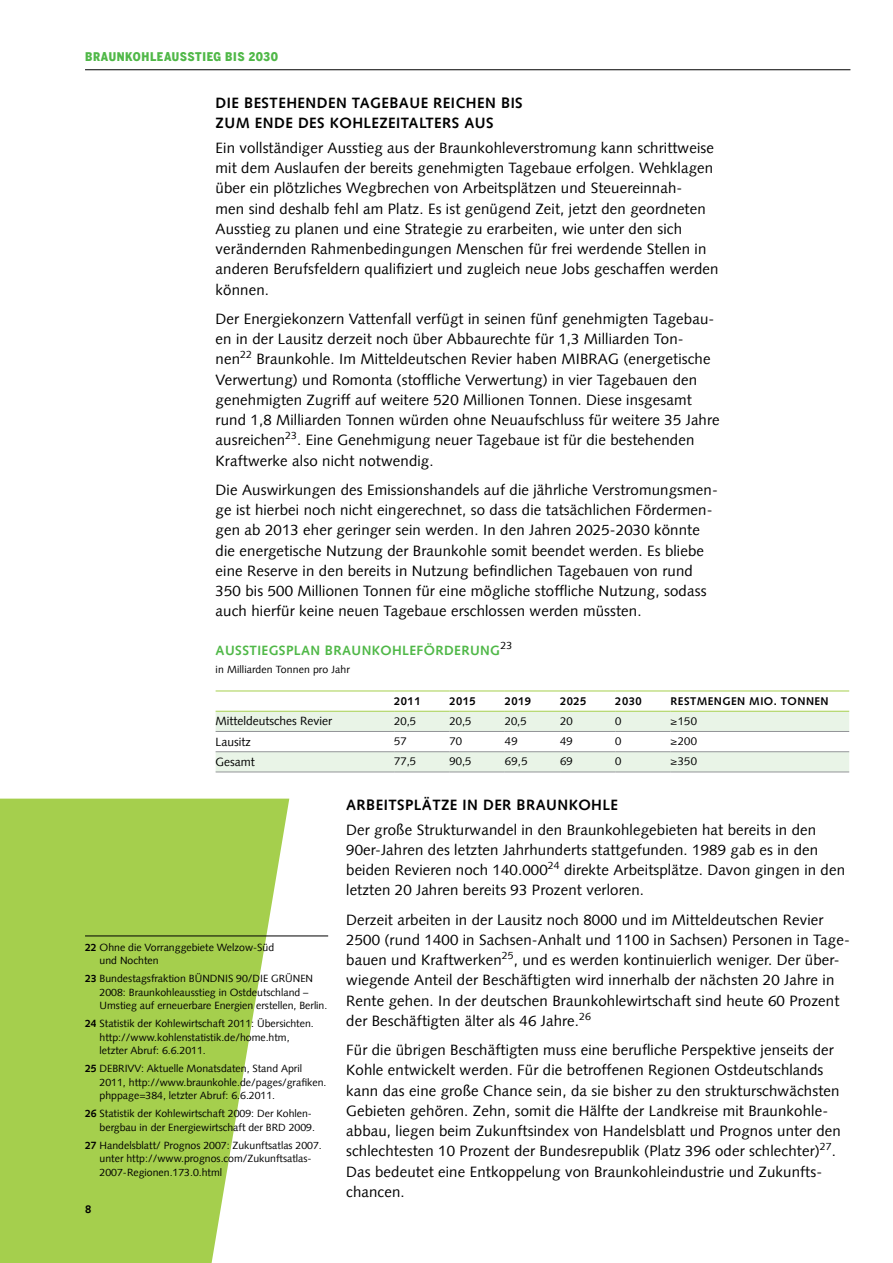
<style>
.page{position:relative;width:893px;height:1263px;background:#fff}
.page>*{position:absolute;margin:0;border:0;box-sizing:border-box;transform-origin:0 0}
.t1{font:15px/20.2px "Syntax Com";letter-spacing:.01em;color:#000}
.t2{font:700 15px/20.2px "Syntax Com";letter-spacing:.03em;color:#000}
.t3{font:700 13.5px "Syntax Com";letter-spacing:.03em;color:#50b848}
.t4{font:12px "Syntax Com";color:#000}
.t5{font:900 12px "Benton Sans Cond";letter-spacing:.05em;color:#50b848}
.t6{font:11.25px "Syntax Com";letter-spacing:.03em;color:#000}
.t7{font:700 11.25px "Syntax Com";letter-spacing:.04em;color:#000}
.t8{font:10.5px/13.5px "Syntax Com";color:#000}
.s1{font-weight:700}
</style>
<div class="page">
<svg style="left:0;top:799px;width:289px;height:464px;fill:#a5cf4d"></svg>
<hr style="left:85px;top:935px;width:243px;height:1px;background:#000">
<svg style="left:216px;top:712px;width:633px;height:60px"></svg>
<hr style="left:216px;top:731px;width:178px;height:1px;background:#939598">
<hr style="left:394px;top:731px;width:55px;height:1px;background:#939598">
<hr style="left:449px;top:731px;width:56px;height:1px;background:#939598">
<hr style="left:505px;top:731px;width:55px;height:1px;background:#939598">
<hr style="left:560px;top:731px;width:55px;height:1px;background:#939598">
<hr style="left:615px;top:731px;width:56px;height:1px;background:#939598">
<hr style="left:671px;top:731px;width:178px;height:1px;background:#939598">
<hr style="left:216px;top:751px;width:178px;height:1px;background:#939598">
<hr style="left:394px;top:751px;width:55px;height:1px;background:#939598">
<hr style="left:449px;top:751px;width:56px;height:1px;background:#939598">
<hr style="left:505px;top:751px;width:55px;height:1px;background:#939598">
<hr style="left:560px;top:751px;width:55px;height:1px;background:#939598">
<hr style="left:615px;top:751px;width:56px;height:1px;background:#939598">
<hr style="left:671px;top:751px;width:178px;height:1px;background:#939598">
<hr style="left:216px;top:691px;width:178px;height:1px;background:#a5cf4d">
<hr style="left:394px;top:691px;width:55px;height:1px;background:#a5cf4d">
<hr style="left:449px;top:691px;width:56px;height:1px;background:#a5cf4d">
<hr style="left:505px;top:691px;width:55px;height:1px;background:#a5cf4d">
<hr style="left:560px;top:691px;width:55px;height:1px;background:#a5cf4d">
<hr style="left:615px;top:691px;width:56px;height:1px;background:#a5cf4d">
<hr style="left:671px;top:691px;width:178px;height:1px;background:#a5cf4d">
<hr style="left:216px;top:711px;width:178px;height:1px;background:#a5cf4d">
<hr style="left:394px;top:711px;width:55px;height:1px;background:#a5cf4d">
<hr style="left:449px;top:711px;width:56px;height:1px;background:#a5cf4d">
<hr style="left:505px;top:711px;width:55px;height:1px;background:#a5cf4d">
<hr style="left:560px;top:711px;width:55px;height:1px;background:#a5cf4d">
<hr style="left:615px;top:711px;width:56px;height:1px;background:#a5cf4d">
<hr style="left:671px;top:711px;width:178px;height:1px;background:#a5cf4d">
<hr style="left:216px;top:772px;width:178px;height:1px;background:#939598">
<hr style="left:394px;top:772px;width:55px;height:1px;background:#939598">
<hr style="left:449px;top:772px;width:56px;height:1px;background:#939598">
<hr style="left:505px;top:772px;width:55px;height:1px;background:#939598">
<hr style="left:560px;top:772px;width:55px;height:1px;background:#939598">
<hr style="left:615px;top:772px;width:56px;height:1px;background:#939598">
<hr style="left:671px;top:772px;width:178px;height:1px;background:#939598">
<hr style="left:85px;top:69px;width:765px;height:1px;background:#000">
<p class="t5" style="left:85px;top:49px;width:17px">BRAUNKOHLEAUSS</p>
<p class="t5" style="left:195px;top:49px;width:84px">TIEG BIS 2030</p>
<p class="t2" style="left:216px;top:92px;width:309px">DIE BESTEHENDEN TAGEBAUE REICHEN BIS<br>ZUM ENDE DES KOHLEZEITALTERS AUS</p>
<p class="t1" style="left:216px;top:138px;width:504px">Ein vollständiger Ausstieg aus der Braunkohleverstromung kann schrittweise mit dem Auslaufen der bereits genehmigten Tagebaue erfolgen. Wehklagen über ein plötzliches Wegbrechen von Arbeitsplätzen und Steuereinnah-<br>men sind deshalb fehl am Platz. Es ist genügend Zeit, jetzt den geordneten Ausstieg zu planen und eine Strategie zu erarbeiten, wie unter den sich verändernden Rahmenbedingungen Menschen für frei werdende Stellen in anderen Berufsfeldern qualifiziert und zugleich neue Jobs geschaffen werden können.</p>
<p class="t1" style="left:216px;top:309px;width:505px">Der Energiekonzern Vattenfall verfügt in seinen fünf genehmigten Tagebau&shy;en in der Lausitz derzeit noch über Abbaurechte für 1,3 Milliarden Ton&shy;nen<sup>22</sup> Braunkohle. Im Mitteldeutschen Revier haben MIBRAG (energetische Verwertung) und Romonta (stoffliche Verwertung) in vier Tagebauen den genehmigten Zugriff auf weitere 520 Millionen Tonnen. Diese insgesamt rund 1,8 Milliarden Tonnen würden ohne Neuaufschluss für weitere 35 Jahre ausreichen<sup>23</sup>. Eine Genehmigung neuer Tagebaue ist für die bestehenden Kraftwerke also nicht notwendig.</p>
<p class="t1" style="left:216px;top:480px;width:504px">Die Auswirkungen des Emissionshandels auf die jährliche Verstromungsmen&shy;ge ist hierbei noch nicht eingerechnet, so dass die tatsächlichen Fördermen&shy;gen ab 2013 eher geringer sein werden. In den Jahren 2025-2030 könnte die energetische Nutzung der Braunkohle somit beendet werden. Es bliebe eine Reserve in den bereits in Nutzung befindlichen Tagebauen von rund 350 bis 500 Millionen Tonnen für eine mögliche stoffliche Nutzung, sodass auch hierfür keine neuen Tagebaue erschlossen werden müssten.</p>
<p class="t3" style="left:216px;top:642px;width:298px">AUSSTIEGSPLAN BRAUNKOHLEFÖRDERUNG<sup>23</sup></p>
<p class="t8" style="left:216px;top:662px;width:136px">in Milliarden Tonnen pro Jahr</p>
<p class="t7" style="left:394px;top:694px;width:28px">2011</p>
<p class="t7" style="left:449px;top:694px;width:28px">2015</p>
<p class="t7" style="left:505px;top:694px;width:28px">2019</p>
<p class="t7" style="left:560px;top:694px;width:28px">2025</p>
<p class="t7" style="left:615px;top:694px;width:28px">2030</p>
<p class="t7" style="left:671px;top:694px;width:160px">RESTMENGEN MIO. TONNEN</p>
<p class="t4" style="left:216px;top:714px;width:118px">Mitteldeutsches Revier</p>
<p class="t6" style="left:394px;top:714px;width:23px">20,5</p>
<p class="t6" style="left:449px;top:714px;width:23px">20,5</p>
<p class="t6" style="left:505px;top:714px;width:23px">20,5</p>
<p class="t6" style="left:560px;top:714px;width:14px">20</p>
<p class="t6" style="left:615px;top:714px;width:8px">0</p>
<p class="t6" style="left:671px;top:714px;width:28px">≥150</p>
<p class="t4" style="left:216px;top:734px;width:37px">Lausitz</p>
<p class="t6" style="left:394px;top:734px;width:14px">57</p>
<p class="t6" style="left:449px;top:734px;width:14px">70</p>
<p class="t6" style="left:505px;top:734px;width:14px">49</p>
<p class="t6" style="left:560px;top:734px;width:14px">49</p>
<p class="t6" style="left:615px;top:734px;width:8px">0</p>
<p class="t6" style="left:671px;top:734px;width:28px">≥200</p>
<p class="t4" style="left:216px;top:754px;width:41px">Gesamt</p>
<p class="t6" style="left:394px;top:755px;width:23px">77,5</p>
<p class="t6" style="left:449px;top:755px;width:23px">90,5</p>
<p class="t6" style="left:505px;top:755px;width:24px">69,5</p>
<p class="t6" style="left:560px;top:755px;width:14px">69</p>
<p class="t6" style="left:615px;top:755px;width:8px">0</p>
<p class="t6" style="left:671px;top:755px;width:28px">≥350</p>
<p class="t2" style="left:346px;top:794px;width:273px">ARBEITSPLÄTZE IN DER BRAUNKOHLE</p>
<p class="t1" style="left:346px;top:819px;width:500px">Der große Strukturwandel in den Braunkohlegebieten hat bereits in den 90er-Jahren des letzten Jahrhunderts stattgefunden. 1989 gab es in den beiden Revieren noch 140.000<sup>24</sup> direkte Arbeitsplätze. Davon gingen in den letzten 20 Jahren bereits 93 Prozent verloren.</p>
<p class="t1" style="left:346px;top:909px;width:505px">Derzeit arbeiten in der Lausitz noch 8000 und im Mitteldeutschen Revier 2500 (rund 1400 in Sachsen-Anhalt und 1100 in Sachsen) Personen in Tage&shy;bauen und Kraftwerken<sup>25</sup>, und es werden kontinuierlich weniger. Der über&shy;wiegende Anteil der Beschäftigten wird innerhalb der nächsten 20 Jahre in Rente gehen. In der deutschen Braunkohlewirtschaft sind heute 60 Prozent der Beschäftigten älter als 46 Jahre.<sup>26</sup></p>
<p class="t1" style="left:346px;top:1040px;width:496px">Für die übrigen Beschäftigten muss eine berufliche Perspektive jenseits der Kohle entwickelt werden. Für die betroffenen Regionen Ostdeutschlands kann das eine große Chance sein, da sie bisher zu den strukturschwächsten Gebieten gehören. Zehn, somit die Hälfte der Landkreise mit Braunkohle&shy;abbau, liegen beim Zukunftsindex von Handelsblatt und Prognos unter den schlechtesten 10 Prozent der Bundesrepublik (Platz 396 oder schlechter)<sup>27</sup>.<br>Das bedeutet eine Entkoppelung von Braunkohleindustrie und Zukunfts&shy;chancen.</p>
<p class="t8" style="left:100px;top:940px;width:176px;text-indent:-15px"><span class="s1">22</span> Ohne die Vorranggebiete Welzow-Süd und Nochten</p>
<p class="t8" style="left:100px;top:972px;width:229px;text-indent:-15px"><span class="s1">23</span> Bundestagsfraktion BÜNDNIS 90/DIE GRÜNEN<br>2008: Braunkohleausstieg in Ostdeutschland –<br>Umstieg auf erneuerbare Energien erstellen, Berlin.</p>
<p class="t8" style="left:100px;top:1017px;width:216px;text-indent:-15px"><span class="s1">24</span> Statistik der Kohlewirtschaft 2011: Übersichten. http://www.kohlenstatistik.de/home.htm, letzter Abruf: 6.6.2011.</p>
<p class="t8" style="left:100px;top:1062px;width:228px;text-indent:-15px"><span class="s1">25</span> DEBRIVV: Aktuelle Monatsdaten, Stand April<br>2011, http://www.braunkohle.de/pages/grafiken. phppage=384, letzter Abruf: 6.6.2011.</p>
<p class="t8" style="left:85px;top:1107px;width:231px;text-align:right"><span class="s1">26</span> Statistik der Kohlewirtschaft 2009: Der Kohlen&shy;bergbau in der Energiewirtschaft der BRD 2009.</p>
<p class="t8" style="left:100px;top:1138px;width:224px;text-indent:-15px"><span class="s1">27</span> Handelsblatt/ Prognos 2007: Zukunftsatlas 2007. unter http://www.prognos.com/Zukunftsatlas-<br>2007-Regionen.173.0.html</p>
<p class="t7" style="left:85px;top:1202px;width:8px">8</p>
</div>
